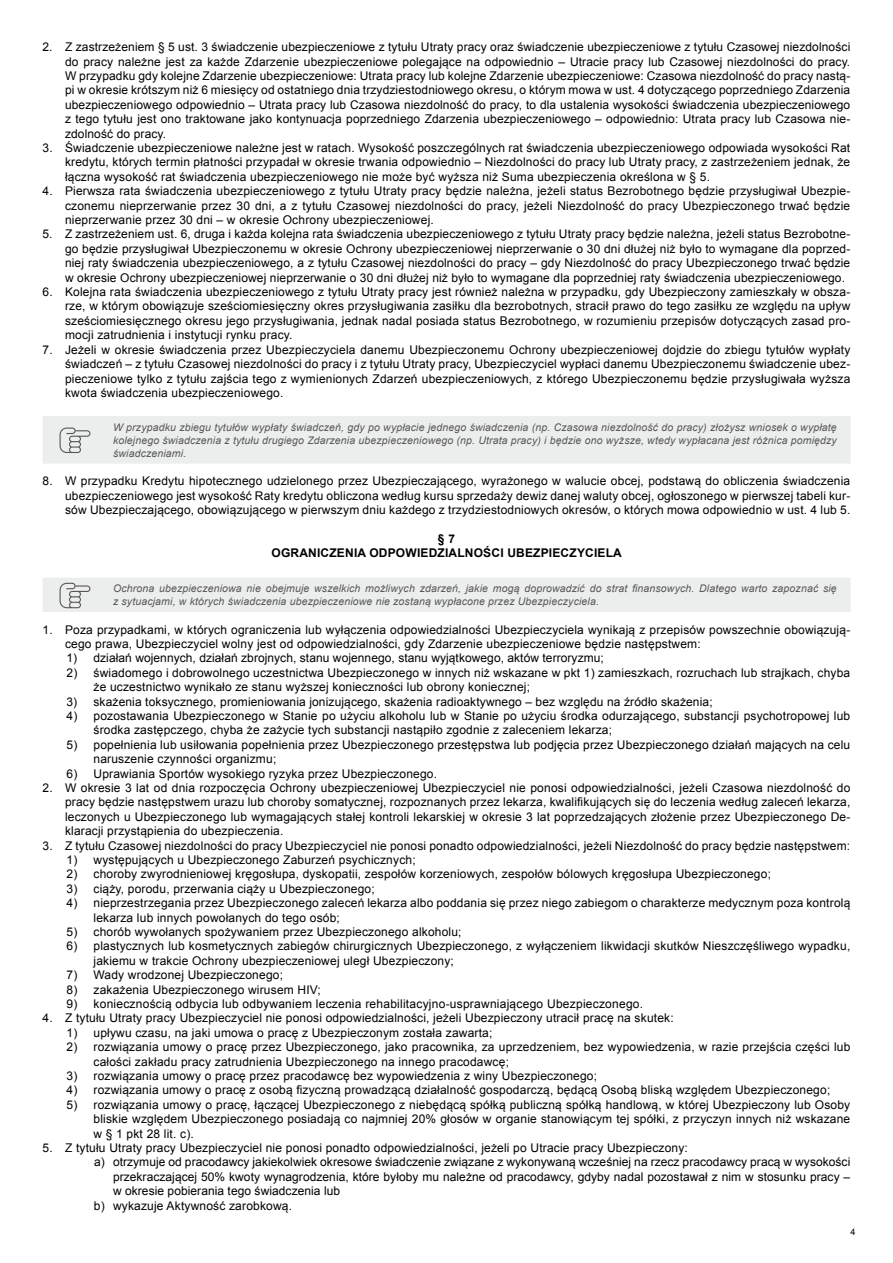
<style>
.page{position:relative;width:893px;height:1263px;background:#fff}
.page>*{position:absolute;margin:0;border:0;box-sizing:border-box;transform-origin:0 0}
.t1{font:12px/14.4px "Arial";letter-spacing:.015em;color:#000;text-align:justify}
.t2{font:700 12px/14.4px "Arial";letter-spacing:.015em;color:#000;text-align:center}
.t3{font:italic 10.5px/13.2px "Arial";letter-spacing:.015em;color:#58585a;text-align:justify}
.t4{font:9px "Arial";color:#000}
</style>
<div class="page">
<hr style="left:43px;top:416px;width:64px;height:2px;background:#eceded">
<hr style="left:107px;top:416px;width:743px;height:2px;background:#eceded">
<hr style="left:43px;top:462px;width:64px;height:2px;background:#eceded">
<hr style="left:107px;top:462px;width:743px;height:2px;background:#eceded">
<hr style="left:43px;top:610px;width:64px;height:2px;background:#eceded">
<hr style="left:107px;top:610px;width:743px;height:2px;background:#eceded">
<div style="left:43px;top:418px;width:807px;height:44px;background:#eceded"></div>
<div style="left:43px;top:578px;width:807px;height:32px;background:#eceded"></div>
<p class="t1" style="left:65px;top:40px;width:787px;text-indent:-22px">2. Z zastrzeżeniem § 5 ust. 3 świadczenie ubezpieczeniowe z tytułu Utraty pracy oraz świadczenie ubezpieczeniowe z tytułu Czasowej niezdolności do pracy należne jest za każde Zdarzenie ubezpieczeniowe polegające na odpowiednio – Utracie pracy lub Czasowej niezdolności do pracy.<br>W przypadku gdy kolejne Zdarzenie ubezpieczeniowe: Utrata pracy lub kolejne Zdarzenie ubezpieczeniowe: Czasowa niezdolność do pracy nastą&shy;pi w okresie krótszym niż 6 miesięcy od ostatniego dnia trzydziestodniowego okresu, o którym mowa w ust. 4 dotyczącego poprzedniego Zdarzenia ubezpieczeniowego odpowiednio – Utrata pracy lub Czasowa niezdolność do pracy, to dla ustalenia wysokości świadczenia ubezpieczeniowego z tego tytułu jest ono traktowane jako kontynuacja poprzedniego Zdarzenia ubezpieczeniowego – odpowiednio: Utrata pracy lub Czasowa nie&shy;zdolność do pracy.</p>
<p class="t1" style="left:65px;top:141px;width:787px;text-indent:-22px">3. Świadczenie ubezpieczeniowe należne jest w ratach. Wysokość poszczególnych rat świadczenia ubezpieczeniowego odpowiada wysokości Rat kredytu, których termin płatności przypadał w okresie trwania odpowiednio – Niezdolności do pracy lub Utraty pracy, z zastrzeżeniem jednak, że łączna wysokość rat świadczenia ubezpieczeniowego nie może być wyższa niż Suma ubezpieczenia określona w § 5.</p>
<p class="t1" style="left:65px;top:184px;width:787px;text-indent:-22px">4. Pierwsza rata świadczenia ubezpieczeniowego z tytułu Utraty pracy będzie należna, jeżeli status Bezrobotnego będzie przysługiwał Ubezpie&shy;czonemu nieprzerwanie przez 30 dni, a z tytułu Czasowej niezdolności do pracy, jeżeli Niezdolność do pracy Ubezpieczonego trwać będzie nieprzerwanie przez 30 dni – w okresie Ochrony ubezpieczeniowej.</p>
<p class="t1" style="left:65px;top:227px;width:787px;text-indent:-22px">5. Z zastrzeżeniem ust. 6, druga i każda kolejna rata świadczenia ubezpieczeniowego z tytułu Utraty pracy będzie należna, jeżeli status Bezrobotne&shy;go będzie przysługiwał Ubezpieczonemu w okresie Ochrony ubezpieczeniowej nieprzerwanie o 30 dni dłużej niż było to wymagane dla poprzed&shy;niej raty świadczenia ubezpieczeniowego, a z tytułu Czasowej niezdolności do pracy – gdy Niezdolność do pracy Ubezpieczonego trwać będzie w okresie Ochrony ubezpieczeniowej nieprzerwanie o 30 dni dłużej niż było to wymagane dla poprzedniej raty świadczenia ubezpieczeniowego.</p>
<p class="t1" style="left:65px;top:285px;width:787px;text-indent:-22px">6. Kolejna rata świadczenia ubezpieczeniowego z tytułu Utraty pracy jest również należna w przypadku, gdy Ubezpieczony zamieszkały w obsza&shy;rze, w którym obowiązuje sześciomiesięczny okres przysługiwania zasiłku dla bezrobotnych, stracił prawo do tego zasiłku ze względu na upływ sześciomiesięcznego okresu jego przysługiwania, jednak nadal posiada status Bezrobotnego, w rozumieniu przepisów dotyczących zasad pro&shy;mocji zatrudnienia i instytucji rynku pracy.</p>
<p class="t1" style="left:65px;top:342px;width:787px;text-indent:-22px">7. Jeżeli w okresie świadczenia przez Ubezpieczyciela danemu Ubezpieczonemu Ochrony ubezpieczeniowej dojdzie do zbiegu tytułów wypłaty świadczeń – z tytułu Czasowej niezdolności do pracy i z tytułu Utraty pracy, Ubezpieczyciel wypłaci danemu Ubezpieczonemu świadczenie ubez&shy;pieczeniowe tylko z tytułu zajścia tego z wymienionych Zdarzeń ubezpieczeniowych, z którego Ubezpieczonemu będzie przysługiwała wyższa kwota świadczenia ubezpieczeniowego.</p>
<p class="t3" style="left:113px;top:420px;width:725px">W przypadku zbiegu tytułów wypłaty świadczeń, gdy po wypłacie jednego świadczenia (np. Czasowa niezdolność do pracy) złożysz wniosek o wypłatę kolejnego świadczenia z tytułu drugiego Zdarzenia ubezpieczeniowego (np. Utrata pracy) i będzie ono wyższe, wtedy wypłacana jest różnica pomiędzy świadczeniami.</p>
<p class="t1" style="left:65px;top:474px;width:787px;text-indent:-22px">8. W przypadku Kredytu hipotecznego udzielonego przez Ubezpieczającego, wyrażonego w walucie obcej, podstawą do obliczenia świadczenia ubezpieczeniowego jest wysokość Raty kredytu obliczona według kursu sprzedaży dewiz danej waluty obcej, ogłoszonego w pierwszej tabeli kur&shy;sów Ubezpieczającego, obowiązującego w pierwszym dniu każdego z trzydziestodniowych okresów, o których mowa odpowiednio w ust. 4 lub 5.</p>
<p class="t2" style="left:272px;top:532px;width:352px">§ 7<br>OGRANICZENIA ODPOWIEDZIALNOŚCI UBEZPIECZYCIELA</p>
<p class="t3" style="left:113px;top:582px;width:725px">Ochrona ubezpieczeniowa nie obejmuje wszelkich możliwych zdarzeń, jakie mogą doprowadzić do strat finansowych. Dlatego warto zapoznać się z sytuacjami, w których świadczenia ubezpieczeniowe nie zostaną wypłacone przez Ubezpieczyciela.</p>
<p class="t1" style="left:65px;top:622px;width:787px;text-indent:-22px">1. Poza przypadkami, w których ograniczenia lub wyłączenia odpowiedzialności Ubezpieczyciela wynikają z przepisów powszechnie obowiązują&shy;cego prawa, Ubezpieczyciel wolny jest od odpowiedzialności, gdy Zdarzenie ubezpieczeniowe będzie następstwem:</p>
<p class="t1" style="left:67px;top:651px;width:539px">1) działań wojennych, działań zbrojnych, stanu wojennego, stanu wyjątkowego, aktów terroryzmu;</p>
<p class="t1" style="left:94px;top:665px;width:758px;text-indent:-27px">2) świadomego i dobrowolnego uczestnictwa Ubezpieczonego w innych niż wskazane w pkt 1) zamieszkach, rozruchach lub strajkach, chyba że uczestnictwo wynikało ze stanu wyższej konieczności lub obrony koniecznej;</p>
<p class="t1" style="left:67px;top:694px;width:648px">3) skażenia toksycznego, promieniowania jonizującego, skażenia radioaktywnego – bez względu na źródło skażenia;</p>
<p class="t1" style="left:94px;top:709px;width:758px;text-indent:-27px">4) pozostawania Ubezpieczonego w Stanie po użyciu alkoholu lub w Stanie po użyciu środka odurzającego, substancji psychotropowej lub środka zastępczego, chyba że zażycie tych substancji nastąpiło zgodnie z zaleceniem lekarza;</p>
<p class="t1" style="left:94px;top:737px;width:758px;text-indent:-27px">5) popełnienia lub usiłowania popełnienia przez Ubezpieczonego przestępstwa lub podjęcia przez Ubezpieczonego działań mających na celu naruszenie czynności organizmu;</p>
<p class="t1" style="left:67px;top:766px;width:372px">6) Uprawiania Sportów wysokiego ryzyka przez Ubezpieczonego.</p>
<p class="t1" style="left:65px;top:781px;width:787px;text-indent:-22px">2. W okresie 3 lat od dnia rozpoczęcia Ochrony ubezpieczeniowej Ubezpieczyciel nie ponosi odpowiedzialności, jeżeli Czasowa niezdolność do pracy będzie następstwem urazu lub choroby somatycznej, rozpoznanych przez lekarza, kwalifikujących się do leczenia według zaleceń lekarza, leczonych u Ubezpieczonego lub wymagających stałej kontroli lekarskiej w okresie 3 lat poprzedzających złożenie przez Ubezpieczonego De&shy;klaracji przystąpienia do ubezpieczenia.</p>
<p class="t1" style="left:43px;top:838px;width:809px">3. Z tytułu Czasowej niezdolności do pracy Ubezpieczyciel nie ponosi ponadto odpowiedzialności, jeżeli Niezdolność do pracy będzie następstwem:</p>
<p class="t1" style="left:67px;top:853px;width:351px">1) występujących u Ubezpieczonego Zaburzeń psychicznych;</p>
<p class="t1" style="left:67px;top:867px;width:706px">2) choroby zwyrodnieniowej kręgosłupa, dyskopatii, zespołów korzeniowych, zespołów bólowych kręgosłupa Ubezpieczonego;</p>
<p class="t1" style="left:67px;top:881px;width:310px">3) ciąży, porodu, przerwania ciąży u Ubezpieczonego;</p>
<p class="t1" style="left:94px;top:896px;width:758px;text-indent:-27px">4) nieprzestrzegania przez Ubezpieczonego zaleceń lekarza albo poddania się przez niego zabiegom o charakterze medycznym poza kontrolą lekarza lub innych powołanych do tego osób;</p>
<p class="t1" style="left:67px;top:925px;width:397px">5) chorób wywołanych spożywaniem przez Ubezpieczonego alkoholu;</p>
<p class="t1" style="left:94px;top:939px;width:758px;text-indent:-27px">6) plastycznych lub kosmetycznych zabiegów chirurgicznych Ubezpieczonego, z wyłączeniem likwidacji skutków Nieszczęśliwego wypadku, jakiemu w trakcie Ochrony ubezpieczeniowej uległ Ubezpieczony;</p>
<p class="t1" style="left:67px;top:968px;width:218px">7) Wady wrodzonej Ubezpieczonego;</p>
<p class="t1" style="left:67px;top:982px;width:256px">8) zakażenia Ubezpieczonego wirusem HIV;</p>
<p class="t1" style="left:67px;top:997px;width:578px">9) koniecznością odbycia lub odbywaniem leczenia rehabilitacyjno-usprawniającego Ubezpieczonego.</p>
<p class="t1" style="left:43px;top:1011px;width:633px">4. Z tytułu Utraty pracy Ubezpieczyciel nie ponosi odpowiedzialności, jeżeli Ubezpieczony utracił pracę na skutek:</p>
<p class="t1" style="left:67px;top:1025px;width:427px">1) upływu czasu, na jaki umowa o pracę z Ubezpieczonym została zawarta;</p>
<p class="t1" style="left:94px;top:1040px;width:758px;text-indent:-27px">2) rozwiązania umowy o pracę przez Ubezpieczonego, jako pracownika, za uprzedzeniem, bez wypowiedzenia, w razie przejścia części lub całości zakładu pracy zatrudnienia Ubezpieczonego na innego pracodawcę;</p>
<p class="t1" style="left:67px;top:1069px;width:532px">3) rozwiązania umowy o pracę przez pracodawcę bez wypowiedzenia z winy Ubezpieczonego;</p>
<p class="t1" style="left:67px;top:1083px;width:765px">4) rozwiązania umowy o pracę z osobą fizyczną prowadzącą działalność gospodarczą, będącą Osobą bliską względem Ubezpieczonego;</p>
<p class="t1" style="left:94px;top:1097px;width:758px;text-indent:-27px">5) rozwiązania umowy o pracę, łączącej Ubezpieczonego z niebędącą spółką publiczną spółką handlową, w której Ubezpieczony lub Osoby bliskie względem Ubezpieczonego posiadają co najmniej 20% głosów w organie stanowiącym tej spółki, z przyczyn innych niż wskazane w § 1 pkt 28 lit. c).</p>
<p class="t1" style="left:43px;top:1141px;width:647px">5. Z tytułu Utraty pracy Ubezpieczyciel nie ponosi ponadto odpowiedzialności, jeżeli po Utracie pracy Ubezpieczony:</p>
<p class="t1" style="left:94px;top:1155px;width:758px">a) otrzymuje od pracodawcy jakiekolwiek okresowe świadczenie związane z wykonywaną wcześniej na rzecz pracodawcy pracą w wysokości</p>
<p class="t1" style="left:113px;top:1169px;width:739px">przekraczającej 50% kwoty wynagrodzenia, które byłoby mu należne od pracodawcy, gdyby nadal pozostawał z nim w stosunku pracy –</p>
<p class="t1" style="left:113px;top:1184px;width:229px">w okresie pobierania tego świadczenia lub</p>
<p class="t1" style="left:94px;top:1198px;width:200px">b) wykazuje Aktywność zarobkową.</p>
<p class="t4" style="left:850px;top:1226px;width:7px">4</p>
</div>
